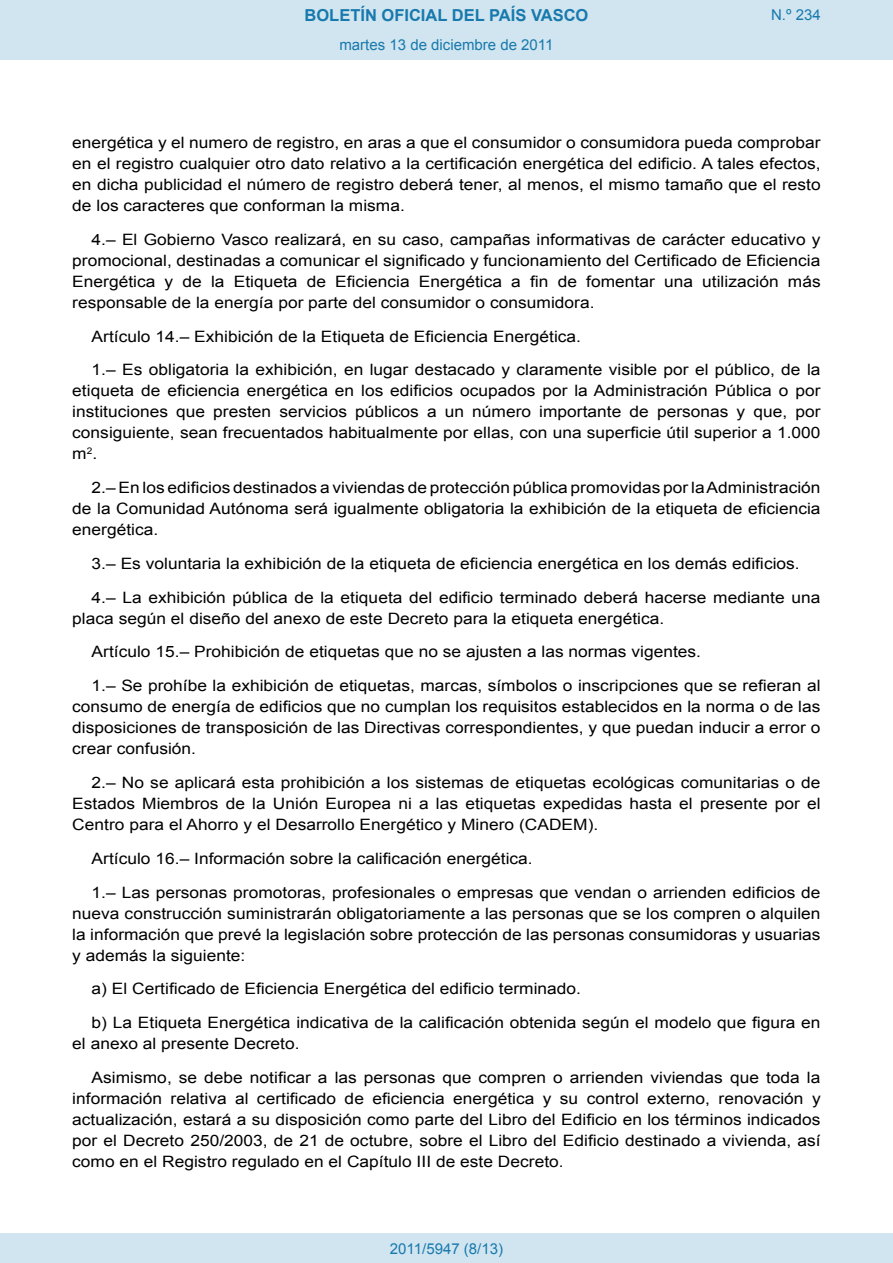
<style>
.page{position:relative;width:893px;height:1263px;background:#fff}
.page>*{position:absolute;margin:0;border:0;box-sizing:border-box;transform-origin:0 0}
.t1{font:700 16.5px "Arial";color:#1879ad}
.BOPVDetalle{font:15.6px/21px "Arial";color:#000;text-align:justify;scale:1.11 1}
.BOPVDetalleNivel1{font:15.6px/21px "Arial";color:#000;scale:1.11 1}
.Paginacion_Centro{font:15px "Arial";color:#1879ad}
</style>
<div class="page">
<div style="left:0;top:0;width:893px;height:60px;background:#d0e5f0"></div>
<div style="left:0;top:1233px;width:893px;height:30px;background:#d0e5f0"></div>
<p class="t1" style="left:305px;top:4px;width:285px">BOLETÍN OFICIAL DEL PAÍS VASCO</p>
<p class="Paginacion_Centro" style="left:339px;top:35px;width:216px">martes 13 de diciembre de 2011</p>
<p class="Paginacion_Centro" style="left:771px;top:5px;width:51px">N.º 234</p>
<p class="BOPVDetalle" style="left:72px;top:132px;width:676px">energética y el numero de registro, en aras a que el consumidor o consumidora pueda comprobar en el registro cualquier otro dato relativo a la certificación energética del edificio. A tales efectos, en dicha publicidad el número de registro deberá tener, al menos, el mismo tamaño que el resto de los caracteres que conforman la misma.</p>
<p class="BOPVDetalle" style="left:72px;top:229px;width:676px;text-indent:19px">4.– El Gobierno Vasco realizará, en su caso, campañas informativas de carácter educativo y promocional, destinadas a comunicar el significado y funcionamiento del Certificado de Eficiencia Energética y de la Etiqueta de Eficiencia Energética a fin de fomentar una utilización más responsable de la energía por parte del consumidor o consumidora.</p>
<p class="BOPVDetalle" style="left:92px;top:326px;width:442px">Artículo 14.– Exhibición de la Etiqueta de Eficiencia Energética.</p>
<p class="BOPVDetalle" style="left:72px;top:360px;width:676px;text-indent:19px">1.– Es obligatoria la exhibición, en lugar destacado y claramente visible por el público, de la etiqueta de eficiencia energética en los edificios ocupados por la Administración Pública o por instituciones que presten servicios públicos a un número importante de personas y que, por consiguiente, sean frecuentados habitualmente por ellas, con una superficie útil superior a 1.000 m<sup>2</sup>.</p>
<p class="BOPVDetalle" style="left:72px;top:477px;width:676px;text-indent:19px">2.– En los edificios destinados a viviendas de protección pública promovidas por la Administración de la Comunidad Autónoma será igualmente obligatoria la exhibición de la etiqueta de eficiencia energética.</p>
<p class="BOPVDetalle" style="left:92px;top:553px;width:639px">3.– Es voluntaria la exhibición de la etiqueta de eficiencia energética en los demás edificios.</p>
<p class="BOPVDetalle" style="left:72px;top:587px;width:675px;text-indent:19px">4.– La exhibición pública de la etiqueta del edificio terminado deberá hacerse mediante una placa según el diseño del anexo de este Decreto para la etiqueta energética.</p>
<p class="BOPVDetalle" style="left:92px;top:642px;width:550px">Artículo 15.– Prohibición de etiquetas que no se ajusten a las normas vigentes.</p>
<p class="BOPVDetalle" style="left:72px;top:675px;width:676px;text-indent:19px">1.– Se prohíbe la exhibición de etiquetas, marcas, símbolos o inscripciones que se refieran al consumo de energía de edificios que no cumplan los requisitos establecidos en la norma o de las disposiciones de transposición de las Directivas correspondientes, y que puedan inducir a error o crear confusión.</p>
<p class="BOPVDetalle" style="left:72px;top:772px;width:676px;text-indent:19px">2.– No se aplicará esta prohibición a los sistemas de etiquetas ecológicas comunitarias o de Estados Miembros de la Unión Europea ni a las etiquetas expedidas hasta el presente por el Centro para el Ahorro y el Desarrollo Energético y Minero (CADEM).</p>
<p class="BOPVDetalle" style="left:92px;top:848px;width:399px">Artículo 16.– Información sobre la calificación energética.</p>
<p class="BOPVDetalle" style="left:72px;top:882px;width:676px;text-indent:19px">1.– Las personas promotoras, profesionales o empresas que vendan o arrienden edificios de nueva construcción suministrarán obligatoriamente a las personas que se los compren o alquilen la información que prevé la legislación sobre protección de las personas consumidoras y usuarias y además la siguiente:</p>
<p class="BOPVDetalleNivel1" style="left:92px;top:978px;width:442px">a) El Certificado de Eficiencia Energética del edificio terminado.</p>
<p class="BOPVDetalleNivel1" style="left:72px;top:1012px;width:676px;text-indent:19px">b) La Etiqueta Energética indicativa de la calificación obtenida según el modelo que figura en el anexo al presente Decreto.</p>
<p class="BOPVDetalle" style="left:72px;top:1067px;width:676px;text-indent:19px">Asimismo, se debe notificar a las personas que compren o arrienden viviendas que toda la información relativa al certificado de eficiencia energética y su control externo, renovación y actualización, estará a su disposición como parte del Libro del Edificio en los términos indicados por el Decreto 250/2003, de 21 de octubre, sobre el Libro del Edificio destinado a vivienda, así como en el Registro regulado en el Capítulo III de este Decreto.</p>
<p class="Paginacion_Centro" style="left:390px;top:1238px;width:115px">2011/5947 (8/13)</p>
</div>
